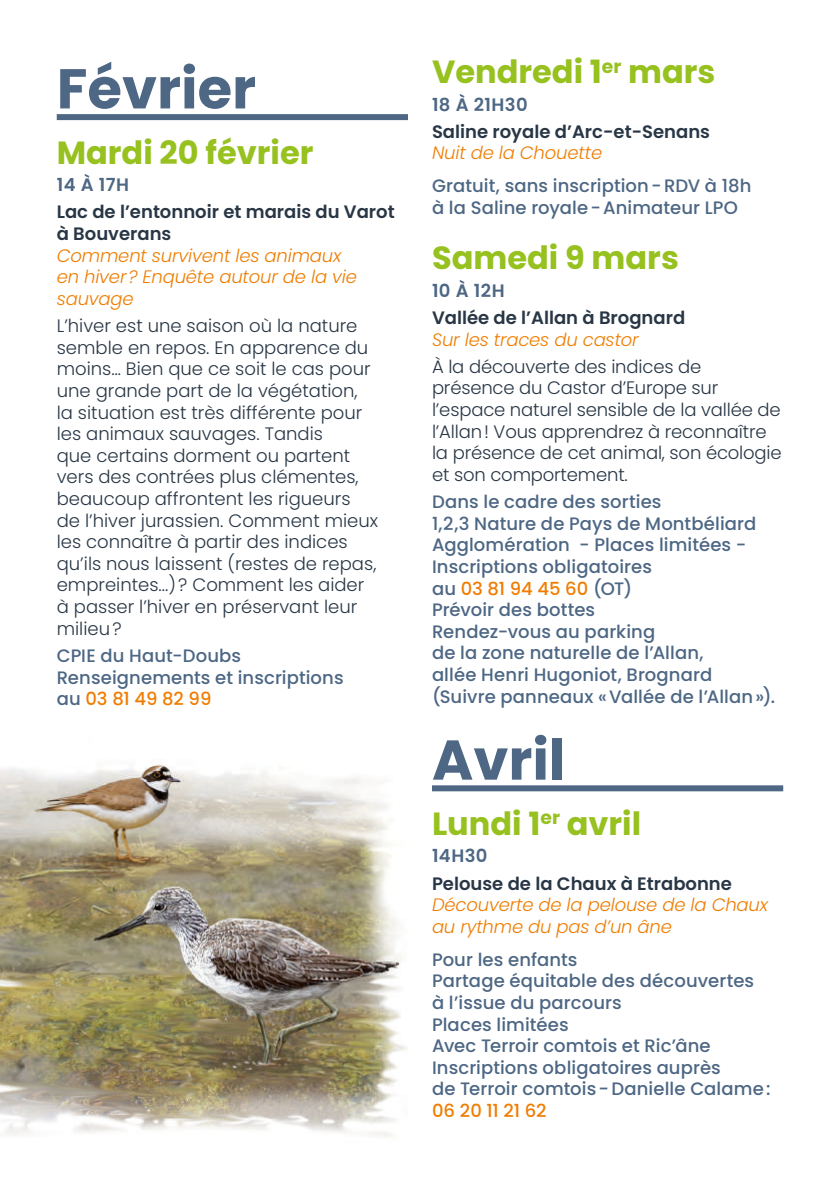
<style>
.page{position:relative;width:840px;height:1191px;background:#fff}
.page>*{position:absolute;margin:0;border:0;box-sizing:border-box;transform-origin:0 0}
.t1{font:700 56px "Poppins";color:#4d6784}
.t2{font:700 32px "Poppins";color:#96c11f}
.t3{font:300 18px/21.6px "Poppins";color:#283645}
.t4{font:500 18px/21.6px "Poppins";letter-spacing:.005em;color:#4d6784}
.t5{font:italic 300 18px/21.6px "Poppins";letter-spacing:-.01em;color:#ef7d00}
.t6{font:600 18px/21.6px "Poppins";color:#283645}
.t7{font:600 18px "Poppins";letter-spacing:.025em;color:#4d6784}
.t8{font:500 18px "Poppins";letter-spacing:-.01em;color:#ef7d00}
.s1{color:#ef7d00}
</style>
<div class="page">
<div style="left:57px;top:114px;width:351px;height:6px;background:#4d6784"></div>
<div style="left:432px;top:785px;width:350px;height:6px;background:#4d6784"></div>
<img style="left:0;top:765px;width:408px;height:372px">
<h1 class="t1" style="left:57px;top:56px;width:201px">Février</h1>
<h2 class="t2" style="left:57px;top:134px;width:258px">Mardi 20 février</h2>
<p class="t7" style="left:57px;top:174px;width:74px">14 À 17H</p>
<p class="t6" style="left:57px;top:201px;width:339px">Lac de l’entonnoir et marais du Varot à Bouverans</p>
<p class="t5" style="left:57px;top:245px;width:301px">Comment survivent les animaux en hiver? Enquête autour de la vie sauvage</p>
<p class="t3" style="left:57px;top:315px;width:323px">L’hiver est une saison où la nature semble en repos. En apparence du moins… Bien que ce soit le cas pour une grande part de la végétation, la situation est très différente pour les animaux sauvages. Tandis<br>que certains dorment ou partent vers des contrées plus clémentes, beaucoup affrontent les rigueurs de l’hiver jurassien. Comment mieux les connaître à partir des indices qu’ils nous laissent (restes de repas, empreintes...)? Comment les aider à passer l’hiver en préservant leur milieu?</p>
<p class="t4" style="left:57px;top:645px;width:288px">CPIE du Haut-Doubs<br>Renseignements et inscriptions au <span class="s1">03 81 49 82 99</span></p>
<h2 class="t2" style="left:432px;top:53px;width:285px">Vendredi 1<sup>er</sup> mars</h2>
<p class="t7" style="left:432px;top:94px;width:97px">18 À 21H30</p>
<p class="t6" style="left:432px;top:121px;width:279px">Saline royale d’Arc-et-Senans</p>
<p class="t5" style="left:432px;top:142px;width:172px">Nuit de la Chouette</p>
<p class="t4" style="left:432px;top:175px;width:321px">Gratuit, sans inscription-RDV à 18h à la Saline royale-Animateur LPO</p>
<h2 class="t2" style="left:432px;top:240px;width:248px">Samedi 9 mars</h2>
<p class="t7" style="left:432px;top:280px;width:74px">10 À 12H</p>
<p class="t6" style="left:432px;top:307px;width:254px">Vallée de l’Allan à Brognard</p>
<p class="t5" style="left:432px;top:328px;width:208px">Sur les traces du castor</p>
<p class="t3" style="left:432px;top:356px;width:351px">À la découverte des indices de présence du Castor d’Europe sur l’espace naturel sensible de la vallée de l’Allan! Vous apprendrez à reconnaître la présence de cet animal, son écologie et son comportement.</p>
<p class="t4" style="left:432px;top:491px;width:344px">Dans le cadre des sorties<br>1,2,3 Nature de Pays de Montbéliard<br>Agglomération - Places limitées -<br>Inscriptions obligatoires<br>au <span class="s1">03 81 94 45 60</span> (OT)<br>Prévoir des bottes<br>Rendez-vous au parking<br>de la zone naturelle de l’Allan,<br>allée Henri Hugoniot, Brognard (Suivre panneaux «Vallée de l’Allan»).</p>
<h1 class="t1" style="left:432px;top:727px;width:135px">Avril</h1>
<h2 class="t2" style="left:432px;top:805px;width:210px">Lundi 1<sup>er</sup> avril</h2>
<p class="t7" style="left:432px;top:845px;width:57px">14H30</p>
<p class="t6" style="left:432px;top:872px;width:301px">Pelouse de la Chaux à Etrabonne</p>
<p class="t5" style="left:432px;top:894px;width:337px">Découverte de la pelouse de la Chaux au rythme du pas d’un âne</p>
<p class="t4" style="left:432px;top:948px;width:340px">Pour les enfants<br>Partage équitable des découvertes à l’issue du parcours<br>Places limitées<br>Avec Terroir comtois et Ric’âne<br>Inscriptions obligatoires auprès<br>de Terroir comtois-Danielle Calame:</p>
<p class="t8" style="left:432px;top:1100px;width:116px">06 20 11 21 62</p>
</div>
